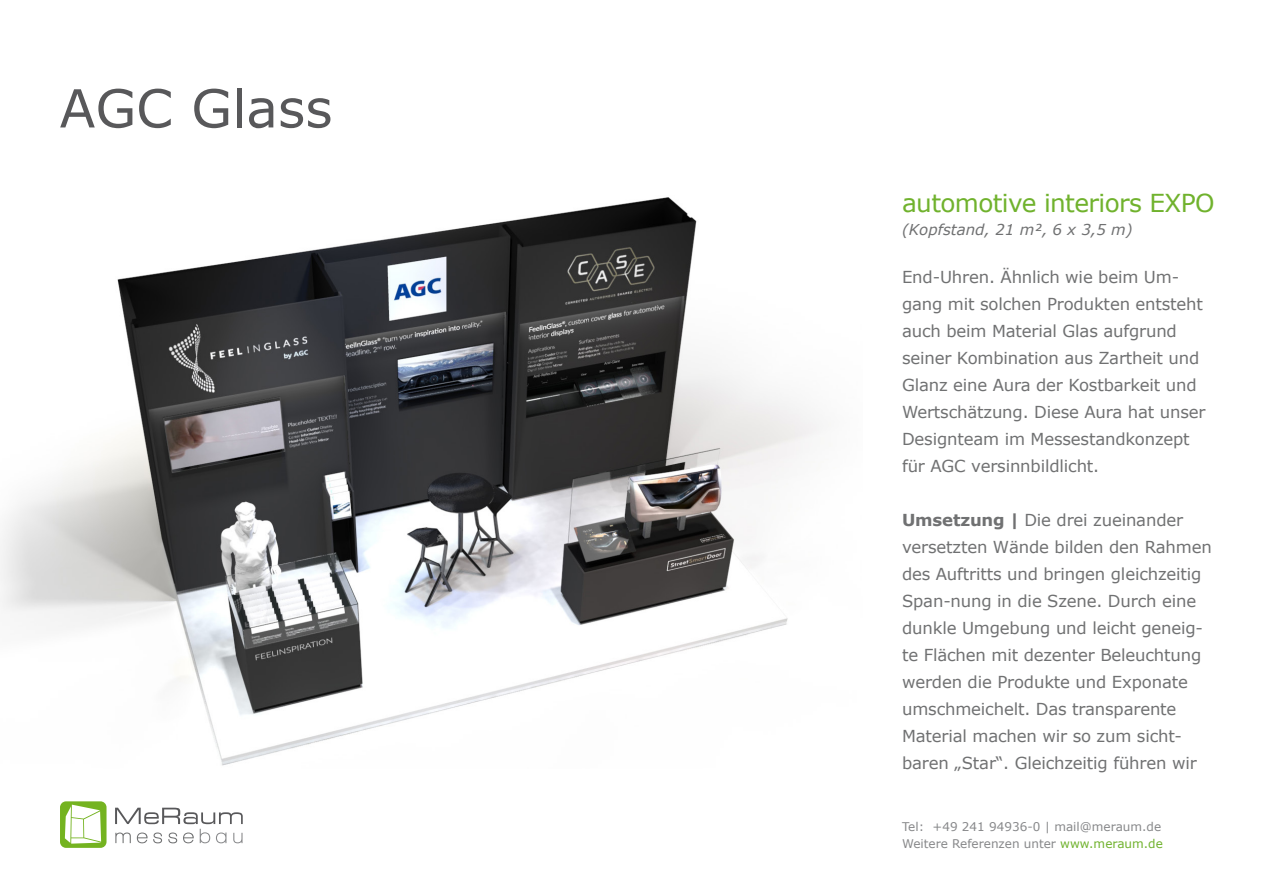
<style>
.page{position:relative;width:1263px;height:893px;background:#fff}
.page>*{position:absolute;margin:0;border:0;box-sizing:border-box;transform-origin:0 0}
.t1{font:52.5px "Verdana";color:#58585a}
.t2{font:24.75px "Verdana";letter-spacing:-.025em;color:#70b22d}
.t3{font:16.5px/27px "Verdana";letter-spacing:-.01em;color:#707172}
.t4{font:italic 15px "Verdana";color:#707172}
.t5{font:12px/17.4px "Verdana";color:#87888a}
.s1{font-weight:700}
.s2{color:#70b22d}
</style>
<div class="page">
<div style="left:60px;top:801px;width:47px;height:47px;background:#74b320;border-radius:6px"></div>
<svg style="left:115px;top:808px;width:128px;height:35px"></svg>
<svg style="left:65px;top:805px;width:36px;height:39px"></svg>
<img style="left:0;top:197px;width:821px;height:569px">
<h1 class="t1" style="left:60px;top:72px;width:275px">AGC Glass</h1>
<h2 class="t2" style="left:902px;top:186px;width:314px">automotive interiors EXPO</h2>
<p class="t4" style="left:902px;top:219px;width:232px">(Kopfstand, 21 m², 6 x 3,5 m)</p>
<p class="t3" style="left:902px;top:263px;width:305px">End-Uhren. Ähnlich wie beim Um&shy;gang mit solchen Produkten entsteht auch beim Material Glas aufgrund seiner Kombination aus Zartheit und Glanz eine Aura der Kostbarkeit und Wertschätzung. Diese Aura hat unser Designteam im Messestandkonzept für AGC versinnbildlicht.</p>
<p class="t3" style="left:902px;top:506px;width:311px"><span class="s1">Umsetzung |</span> Die drei zueinander versetzten Wände bilden den Rahmen des Auftritts und bringen gleichzeitig Span-nung in die Szene. Durch eine dunkle Umgebung und leicht geneig&shy;te Flächen mit dezenter Beleuchtung werden die Produkte und Exponate umschmeichelt. Das transparente Material machen wir so zum sicht&shy;baren „Star“. Gleichzeitig führen wir</p>
<p class="t5" style="left:902px;top:818px;width:262px">Tel: +49 241 94936-0 | mail@meraum.de<br>Weitere Referenzen unter <span class="s2">www.meraum.de</span></p>
</div>
